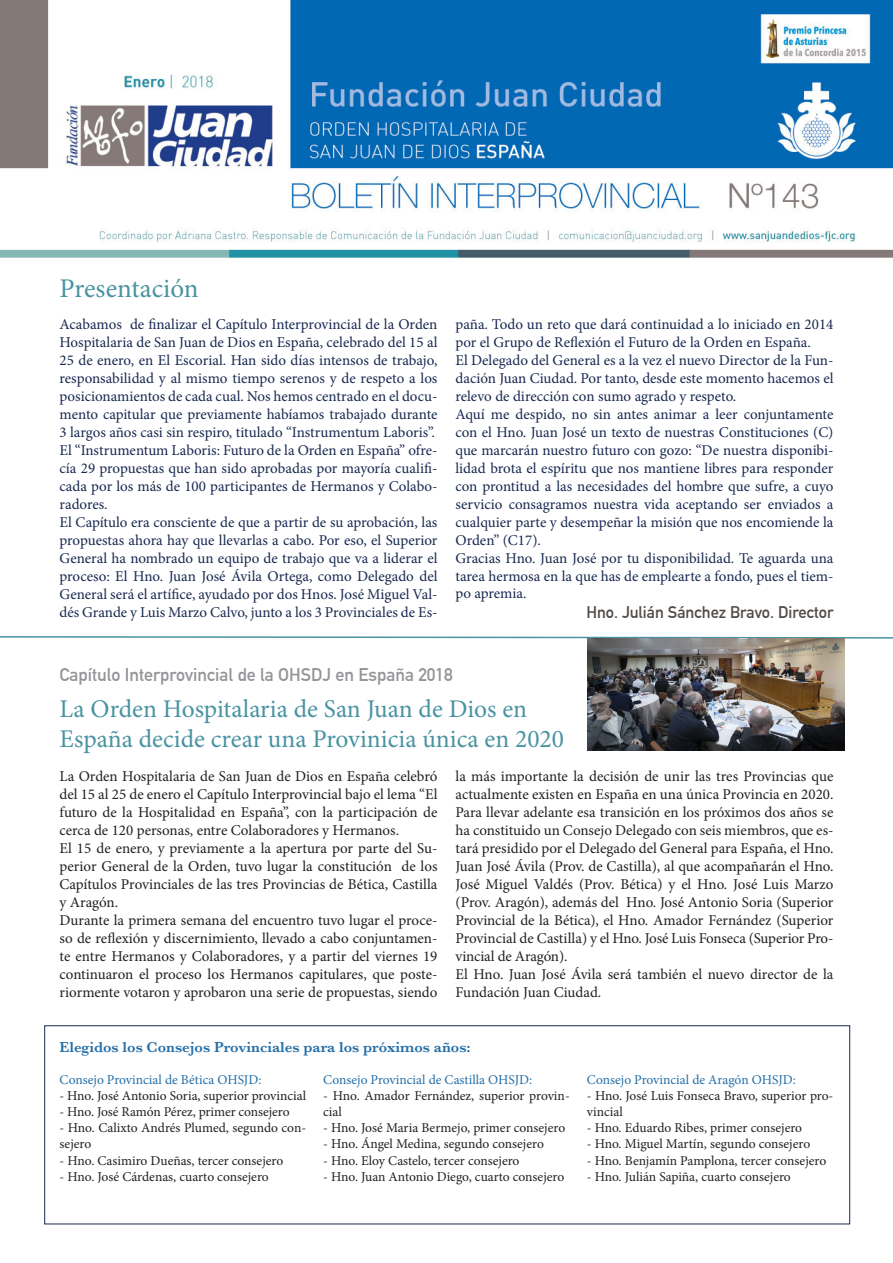
<style>
.page{position:relative;width:893px;height:1263px;background:#fff}
.page>*{position:absolute;margin:0;border:0;box-sizing:border-box;transform-origin:0 0}
.t1{font:27px "Minion Pro";color:#4993a2}
.t2{font:25.5px "Minion Pro";color:#4993a2}
.t3{font:700 18px "DIN Alternate";color:#939598}
.t4{font:700 16.5px "DIN Alternate";color:#524a47}
.t5{font:15px/18px "Minion Pro";color:#182850;text-align:justify}
.t6{font:15px/18px "Minion Pro";color:#231f20;text-align:justify}
.t7{font:600 15px "Baskerville";color:#256fa8}
.t8{font:13.5px/16.2px "Minion Pro";color:#231f20}
.t9{font:13.5px "Minion Pro";color:#256fa8}
</style>
<div class="page">
<img style="left:0;top:0;width:893px;height:258px">
<svg style="left:0;top:636px;width:893px;height:3px"></svg>
<img style="left:588px;top:639px;width:256px;height:111px">
<div style="left:44px;top:1025px;width:806px;height:199px;border:1px solid #182850"></div>
<p class="t1" style="left:60px;top:270px;width:141px">Presentación</p>
<p class="t5" style="left:60px;top:315px;width:379px">Acabamos de finalizar el Capítulo Interprovincial de la Orden Hospitalaria de San Juan de Dios en España, celebrado del 15 al 25 de enero, en El Escorial. Han sido días intensos de trabajo, responsabilidad y al mismo tiempo serenos y de respeto a los posicionamientos de cada cual. Nos hemos centrado en el docu&shy;mento capitular que previamente habíamos trabajado durante 3 largos años casi sin respiro, titulado “Instrumentum Laboris”.</p>
<p class="t5" style="left:60px;top:441px;width:379px">El “Instrumentum Laboris: Futuro de la Orden en España” ofre&shy;cía 29 propuestas que han sido aprobadas por mayoría cualifi&shy;cada por los más de 100 participantes de Hermanos y Colabo&shy;radores.</p>
<p class="t5" style="left:60px;top:513px;width:379px">El Capítulo era consciente de que a partir de su aprobación, las propuestas ahora hay que llevarlas a cabo. Por eso, el Superior General ha nombrado un equipo de trabajo que va a liderar el proceso: El Hno. Juan José Ávila Ortega, como Delegado del General será el artífice, ayudado por dos Hnos. José Miguel Val&shy;dés Grande y Luis Marzo Calvo, junto a los 3 Provinciales de Es-</p>
<p class="t5" style="left:455px;top:315px;width:379px">paña. Todo un reto que dará continuidad a lo iniciado en 2014 por el Grupo de Reflexión el Futuro de la Orden en España.</p>
<p class="t5" style="left:455px;top:351px;width:379px">El Delegado del General es a la vez el nuevo Director de la Fun&shy;dación Juan Ciudad. Por tanto, desde este momento hacemos el relevo de dirección con sumo agrado y respeto.</p>
<p class="t5" style="left:455px;top:405px;width:379px">Aquí me despido, no sin antes animar a leer conjuntamente con el Hno. Juan José un texto de nuestras Constituciones (C) que marcarán nuestro futuro con gozo: “De nuestra disponibi&shy;lidad brota el espíritu que nos mantiene libres para responder con prontitud a las necesidades del hombre que sufre, a cuyo servicio consagramos nuestra vida aceptando ser enviados a cualquier parte y desempeñar la misión que nos encomiende la Orden” (C17).</p>
<p class="t5" style="left:455px;top:549px;width:379px;line-height:17.5px">Gracias Hno. Juan José por tu disponibilidad. Te aguarda una tarea hermosa en la que has de emplearte a fondo, pues el tiem&shy;po apremia.</p>
<p class="t4" style="left:586px;top:599px;width:249px">Hno. Julián Sánchez Bravo. Director</p>
<p class="t3" style="left:60px;top:660px;width:395px">Capítulo Interprovincial de la OHSDJ en España 2018</p>
<p class="t2" style="left:60px;top:691px;width:469px">La Orden Hospitalaria de San Juan de Dios en</p>
<p class="t2" style="left:60px;top:722px;width:506px">España decide crear una Provinicia única en 2020</p>
<p class="t6" style="left:60px;top:767px;width:379px">La Orden Hospitalaria de San Juan de Dios en España celebró del 15 al 25 de enero el Capítulo Interprovincial bajo el lema “El futuro de la Hospitalidad en España”, con la participación de cerca de 120 personas, entre Colaboradores y Hermanos.</p>
<p class="t6" style="left:60px;top:839px;width:379px">El 15 de enero, y previamente a la apertura por parte del Su&shy;perior General de la Orden, tuvo lugar la constitución de los Capítulos Provinciales de las tres Provincias de Bética, Castilla y Aragón.</p>
<p class="t6" style="left:60px;top:911px;width:379px">Durante la primera semana del encuentro tuvo lugar el proce&shy;so de reflexión y discernimiento, llevado a cabo conjuntamen&shy;te entre Hermanos y Colaboradores, y a partir del viernes 19 continuaron el proceso los Hermanos capitulares, que poste&shy;riormente votaron y aprobaron una serie de propuestas, siendo</p>
<p class="t6" style="left:455px;top:767px;width:379px">la más importante la decisión de unir las tres Provincias que actualmente existen en España en una única Provincia en 2020.</p>
<p class="t6" style="left:455px;top:803px;width:379px">Para llevar adelante esa transición en los próximos dos años se ha constituido un Consejo Delegado con seis miembros, que es&shy;tará presidido por el Delegado del General para España, el Hno.<br>Juan José Ávila (Prov. de Castilla), al que acompañarán el Hno.<br>José Miguel Valdés (Prov. Bética) y el Hno. José Luis Marzo (Prov. Aragón), además del Hno. José Antonio Soria (Superior Provincial de la Bética), el Hno. Amador Fernández (Superior Provincial de Castilla) y el Hno. José Luis Fonseca (Superior Pro&shy;vincial de Aragón).</p>
<p class="t6" style="left:455px;top:965px;width:379px">El Hno. Juan José Ávila será también el nuevo director de la<br>Fundación Juan Ciudad.</p>
<p class="t7" style="left:60px;top:1036px;width:413px">Elegidos los Consejos Provinciales para los próximos años:</p>
<p class="t9" style="left:60px;top:1070px;width:203px">Consejo Provincial de Bética OHSJD:</p>
<p class="t8" style="left:60px;top:1087px;width:248px">- Hno. José Antonio Soria, superior provincial</p>
<p class="t8" style="left:60px;top:1103px;width:232px">- Hno. José Ramón Pérez, primer consejero</p>
<p class="t8" style="left:60px;top:1120px;width:248px">- Hno. Calixto Andrés Plumed, segundo con&shy;sejero</p>
<p class="t8" style="left:60px;top:1152px;width:225px">- Hno. Casimiro Dueñas, tercer consejero</p>
<p class="t8" style="left:60px;top:1168px;width:211px">- Hno. José Cárdenas, cuarto consejero</p>
<p class="t9" style="left:323px;top:1070px;width:211px">Consejo Provincial de Castilla OHSJD:</p>
<p class="t8" style="left:323px;top:1087px;width:248px">- Hno. Amador Fernández, superior provin&shy;cial</p>
<p class="t8" style="left:323px;top:1120px;width:244px">- Hno. José Maria Bermejo, primer consejero</p>
<p class="t8" style="left:323px;top:1136px;width:222px">- Hno. Ángel Medina, segundo consejero</p>
<p class="t8" style="left:323px;top:1152px;width:198px">- Hno. Eloy Castelo, tercer consejero</p>
<p class="t8" style="left:323px;top:1168px;width:243px">- Hno. Juan Antonio Diego, cuarto consejero</p>
<p class="t9" style="left:587px;top:1070px;width:210px">Consejo Provincial de Aragón OHSJD:</p>
<p class="t8" style="left:587px;top:1087px;width:248px">- Hno. José Luis Fonseca Bravo, superior pro&shy;vincial</p>
<p class="t8" style="left:587px;top:1120px;width:217px">- Hno. Eduardo Ribes, primer consejero</p>
<p class="t8" style="left:587px;top:1136px;width:225px">- Hno. Miguel Martín, segundo consejero</p>
<p class="t8" style="left:587px;top:1152px;width:241px">- Hno. Benjamín Pamplona, tercer consejero</p>
<p class="t8" style="left:587px;top:1168px;width:205px">- Hno. Julián Sapiña, cuarto consejero</p>
</div>
